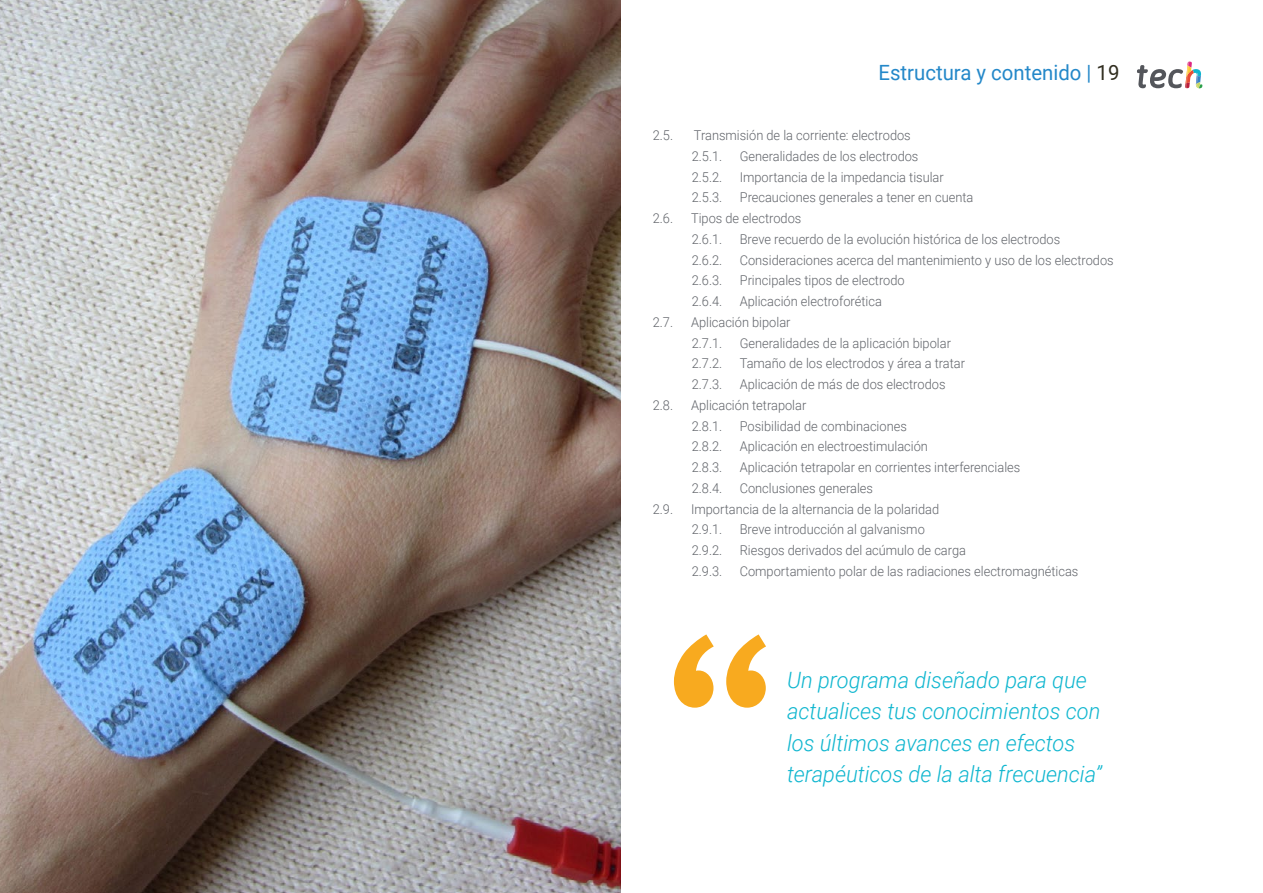
<style>
.page{position:relative;width:1263px;height:893px;background:#fff}
.page>*{position:absolute;margin:0;border:0;box-sizing:border-box;transform-origin:0 0}
.t1{font:italic 300 22.5px/31.5px "Roboto";color:#0fb6cf}
.t2{font:21px "Roboto";color:#2488c9}
.t3{font:300 13.5px/20.7px "Roboto";color:#61646a;scale:.95 1}
.s1{color:#312e20}
</style>
<div class="page">
<svg style="left:674px;top:634px;width:92px;height:74px"></svg>
<img style="left:0;top:0;width:621px;height:893px">
<svg style="left:1137px;top:62px;width:65px;height:27px"></svg>
<h2 class="t2" style="left:878px;top:57px;width:242px">Estructura y contenido | <span class="s1">19</span></h2>
<p class="t3" style="left:653px;top:125px;width:23px">2.5.</p>
<p class="t3" style="left:692px;top:125px;width:232px">Transmisión de la corriente: electrodos<br>2.5.1.</p>
<p class="t3" style="left:740px;top:145px;width:190px">Generalidades de los electrodos</p>
<p class="t3" style="left:692px;top:166px;width:34px">2.5.2.</p>
<p class="t3" style="left:740px;top:166px;width:216px">Importancia de la impedancia tisular</p>
<p class="t3" style="left:692px;top:187px;width:34px">2.5.3.</p>
<p class="t3" style="left:740px;top:187px;width:247px">Precauciones generales a tener en cuenta</p>
<p class="t3" style="left:653px;top:208px;width:23px">2.6.</p>
<p class="t3" style="left:691px;top:208px;width:118px">Tipos de electrodos<br>2.6.1.</p>
<p class="t3" style="left:740px;top:228px;width:339px">Breve recuerdo de la evolución histórica de los electrodos</p>
<p class="t3" style="left:692px;top:249px;width:34px">2.6.2.</p>
<p class="t3" style="left:740px;top:249px;width:395px">Consideraciones acerca del mantenimiento y uso de los electrodos</p>
<p class="t3" style="left:692px;top:270px;width:34px">2.6.3.</p>
<p class="t3" style="left:740px;top:270px;width:175px">Principales tipos de electrodo</p>
<p class="t3" style="left:692px;top:291px;width:34px">2.6.4.</p>
<p class="t3" style="left:740px;top:291px;width:151px">Aplicación electroforética</p>
<p class="t3" style="left:653px;top:311px;width:23px">2.7.</p>
<p class="t3" style="left:691px;top:311px;width:106px">Aplicación bipolar<br>2.7.1.</p>
<p class="t3" style="left:740px;top:332px;width:224px">Generalidades de la aplicación bipolar</p>
<p class="t3" style="left:692px;top:353px;width:34px">2.7.2.</p>
<p class="t3" style="left:740px;top:353px;width:239px">Tamaño de los electrodos y área a tratar</p>
<p class="t3" style="left:692px;top:374px;width:34px">2.7.3.</p>
<p class="t3" style="left:740px;top:374px;width:218px">Aplicación de más de dos electrodos</p>
<p class="t3" style="left:653px;top:394px;width:23px">2.8.</p>
<p class="t3" style="left:691px;top:394px;width:123px">Aplicación tetrapolar<br>2.8.1.</p>
<p class="t3" style="left:740px;top:415px;width:177px">Posibilidad de combinaciones</p>
<p class="t3" style="left:692px;top:436px;width:34px">2.8.2.</p>
<p class="t3" style="left:740px;top:436px;width:200px">Aplicación en electroestimulación</p>
<p class="t3" style="left:692px;top:457px;width:34px">2.8.3.</p>
<p class="t3" style="left:740px;top:457px;width:297px">Aplicación tetrapolar en corrientes interferenciales</p>
<p class="t3" style="left:692px;top:477px;width:34px">2.8.4.</p>
<p class="t3" style="left:740px;top:477px;width:142px">Conclusiones generales</p>
<p class="t3" style="left:653px;top:498px;width:23px">2.9.</p>
<p class="t3" style="left:691px;top:498px;width:263px">Importancia de la alternancia de la polaridad<br>2.9.1.</p>
<p class="t3" style="left:740px;top:519px;width:196px">Breve introducción al galvanismo</p>
<p class="t3" style="left:692px;top:540px;width:34px">2.9.2.</p>
<p class="t3" style="left:740px;top:540px;width:240px">Riesgos derivados del acúmulo de carga</p>
<p class="t3" style="left:692px;top:560px;width:34px">2.9.3.</p>
<p class="t3" style="left:740px;top:560px;width:358px">Comportamiento polar de las radiaciones electromagnéticas</p>
<h1 class="t1" style="left:787px;top:663px;width:316px">Un programa diseñado para que actualices tus conocimientos con los últimos avances en efectos terapéuticos de la alta frecuencia”</h1>
</div>
